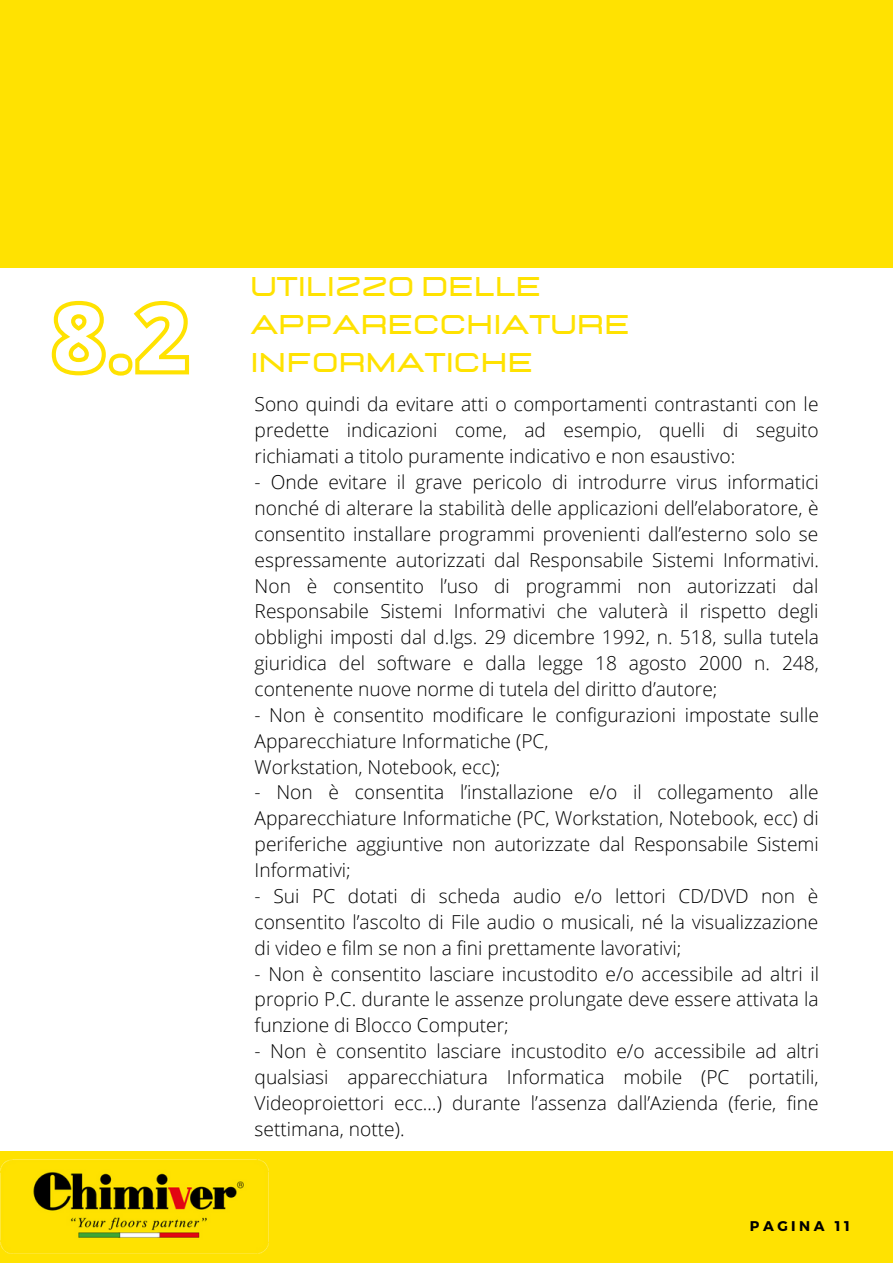
<style>
.page{position:relative;width:893px;height:1264px;background:#fff}
.page>*{position:absolute;margin:0;border:0;box-sizing:border-box;transform-origin:0 0}
.t1{font:700 27px/38.2px "Lastica";color:#ffe201}
.t2{font:300 19.2px/25.8px "Open Sans";color:#000;text-align:justify}
.t3{font:700 14.1px "Montserrat";letter-spacing:.25em;color:#000}
</style>
<div class="page">
<div style="left:0;top:0;width:892px;height:268px;background:#ffe201"></div>
<div style="left:0;top:1151px;width:892px;height:111px;background:#ffe201"></div>
<svg style="left:51px;top:300px;width:139px;height:76px"></svg>
<img style="left:0;top:1159px;width:269px;height:94px">
<h1 class="t1" style="left:250px;top:268px;width:381px">UTILIZZO DELLE<br>APPARECCHIATURE<br>INFORMATICHE</h1>
<p class="t2" style="left:254px;top:391px;width:565px">Sono quindi da evitare atti o comportamenti contrastanti con le predette indicazioni come, ad esempio, quelli di seguito richiamati a titolo puramente indicativo e non esaustivo:</p>
<p class="t2" style="left:254px;top:468px;width:566px">- Onde evitare il grave pericolo di introdurre virus informatici nonché di alterare la stabilità delle applicazioni dell’elaboratore, è consentito installare programmi provenienti dall’esterno solo se espressamente autorizzati dal Responsabile Sistemi Informativi.<br>Non è consentito l’uso di programmi non autorizzati dal Responsabile Sistemi Informativi che valuterà il rispetto degli obblighi imposti dal d.lgs. 29 dicembre 1992, n. 518, sulla tutela giuridica del software e dalla legge 18 agosto 2000 n. 248, contenente nuove norme di tutela del diritto d’autore;</p>
<p class="t2" style="left:254px;top:701px;width:566px;text-align:left">- Non è consentito modificare le configurazioni impostate sulle<br>Apparecchiature Informatiche (PC,<br>Workstation, Notebook, ecc);</p>
<p class="t2" style="left:254px;top:779px;width:565px">- Non è consentita l’installazione e/o il collegamento alle Apparecchiature Informatiche (PC, Workstation, Notebook, ecc) di periferiche aggiuntive non autorizzate dal Responsabile Sistemi Informativi;</p>
<p class="t2" style="left:254px;top:882px;width:565px">- Sui PC dotati di scheda audio e/o lettori CD/DVD non è consentito l’ascolto di File audio o musicali, né la visualizzazione di video e film se non a fini prettamente lavorativi;</p>
<p class="t2" style="left:254px;top:960px;width:566px">- Non è consentito lasciare incustodito e/o accessibile ad altri il proprio P.C. durante le assenze prolungate deve essere attivata la funzione di Blocco Computer;</p>
<p class="t2" style="left:254px;top:1037px;width:566px">- Non è consentito lasciare incustodito e/o accessibile ad altri qualsiasi apparecchiatura Informatica mobile (PC portatili, Videoproiettori ecc…) durante l’assenza dall’Azienda (ferie, fine settimana, notte).</p>
<p class="t3" style="left:749px;top:1216px;width:102px">PAGINA 11</p>
</div>
